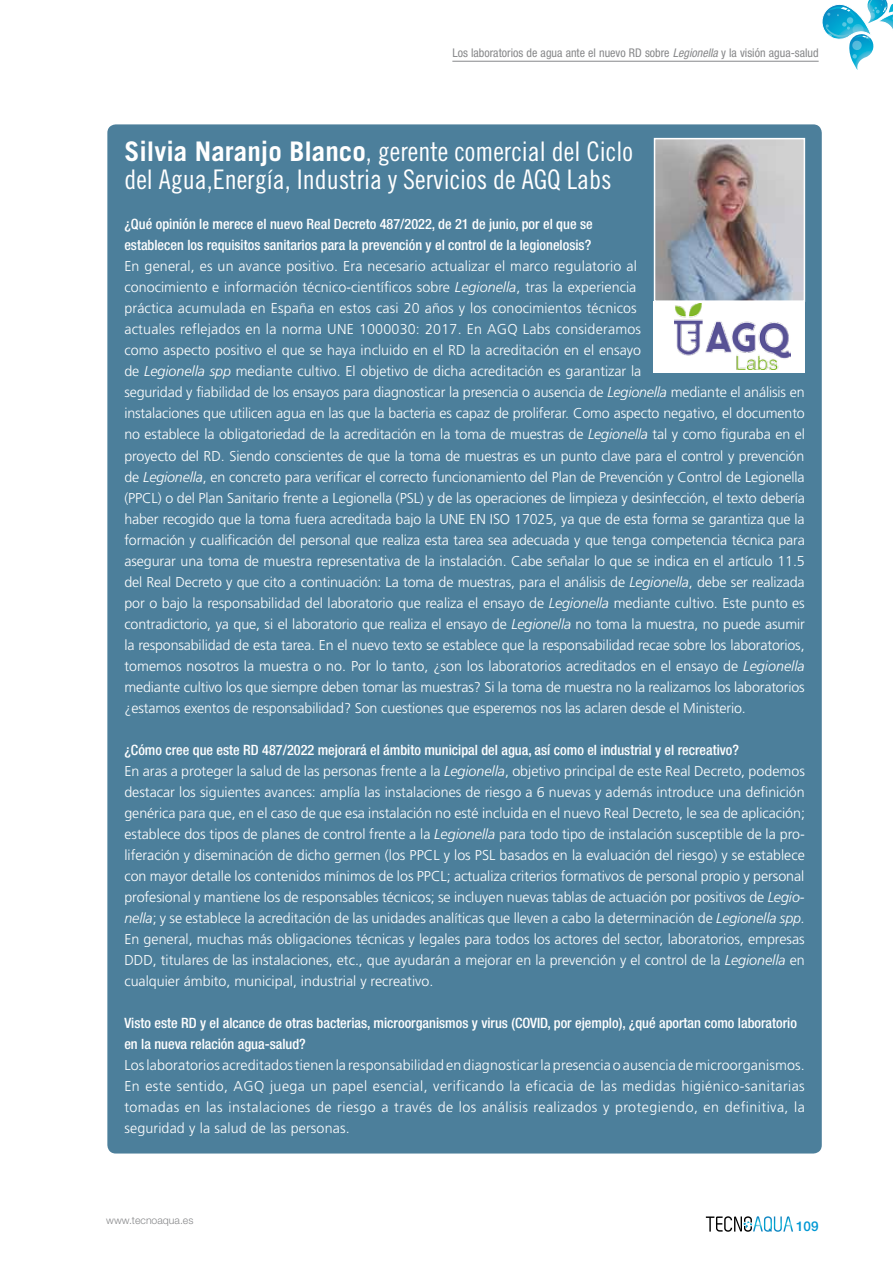
<style>
.page{position:relative;width:893px;height:1263px;background:#fff}
.page>*{position:absolute;margin:0;border:0;box-sizing:border-box;transform-origin:0 0}
.t1{font:27px/28.5px "Trade Gothic LT Std Cn 18";color:#fff}
.t2{font:300 14.25px/21px "Frutiger LT Std";letter-spacing:-.01em;color:#fff;text-align:justify}
.t3{font:500 condensed 14.25px/21px "Helvetica Neue LT Std";color:#fff}
.t4{font:500 13.5px "Helvetica Neue LT Std";color:#0098d4}
.t5{font:condensed 12px "Helvetica Neue LT Std";color:#87888a}
.t6{font:300 10.5px "Helvetica Neue LT Std";color:#87888a}
.s1{font-style:italic}
.s2{font-family:"Trade Gothic LT Std";font-weight:700}
</style>
<div class="page">
<hr style="left:452px;top:61px;width:367px;height:1px;background:#87888a">
<svg style="left:706px;top:1216px;width:87px;height:16px"></svg>
<svg style="left:822px;top:0;width:71px;height:70px"></svg>
<div style="left:107px;top:124px;width:715px;height:1029px;background:#4c7f9b;border-radius:9px"></div>
<img style="left:657px;top:141px;width:145px;height:158px">
<div style="left:654px;top:138px;width:151px;height:164px;border:2px solid #fff"></div>
<div style="left:654px;top:302px;width:151px;height:71px;background:#fff"></div>
<img style="left:674px;top:304px;width:117px;height:65px">
<p class="t5" style="left:452px;top:46px;width:368px">Los laboratorios de agua ante el nuevo RD sobre <span class="s1">Legionella</span> y la visión agua-salud</p>
<h1 class="t1" style="left:124px;top:137px;width:510px"><span class="s2">Silvia Naranjo Blanco</span>, gerente comercial del Ciclo del Agua,Energía, Industria y Servicios de AGQ Labs</h1>
<p class="t3" style="left:124px;top:214px;width:470px">¿Qué opinión le merece el nuevo Real Decreto 487/2022, de 21 de junio, por el que se establecen los requisitos sanitarios para la prevención y el control de la legionelosis?</p>
<p class="t2" style="left:124px;top:256px;width:682px;text-align:left">En general, es un avance positivo. Era necesario actualizar el marco regulatorio al<br>conocimiento e información técnico-científicos sobre <span class="s1">Legionella</span>, tras la experiencia<br>práctica acumulada en España en estos casi 20 años y los conocimientos técnicos<br>actuales reflejados en la norma UNE 1000030: 2017. En AGQ Labs consideramos<br>como aspecto positivo el que se haya incluido en el RD la acreditación en el ensayo<br>de <span class="s1">Legionella spp</span> mediante cultivo. El objetivo de dicha acreditación es garantizar la<br>seguridad y fiabilidad de los ensayos para diagnosticar la presencia o ausencia de <span class="s1">Legionella</span> mediante el análisis en instalaciones que utilicen agua en las que la bacteria es capaz de proliferar. Como aspecto negativo, el documento no establece la obligatoriedad de la acreditación en la toma de muestras de <span class="s1">Legionella</span> tal y como figuraba en el proyecto del RD. Siendo conscientes de que la toma de muestras es un punto clave para el control y prevención de <span class="s1">Legionella</span>, en concreto para verificar el correcto funcionamiento del Plan de Prevención y Control de Legionella (PPCL) o del Plan Sanitario frente a Legionella (PSL) y de las operaciones de limpieza y desinfección, el texto debería haber recogido que la toma fuera acreditada bajo la UNE EN ISO 17025, ya que de esta forma se garantiza que la formación y cualificación del personal que realiza esta tarea sea adecuada y que tenga competencia técnica para asegurar una toma de muestra representativa de la instalación. Cabe señalar lo que se indica en el artículo 11.5 del Real Decreto y que cito a continuación: La toma de muestras, para el análisis de <span class="s1">Legionella</span>, debe ser realizada por o bajo la responsabilidad del laboratorio que realiza el ensayo de <span class="s1">Legionella</span> mediante cultivo. Este punto es contradictorio, ya que, si el laboratorio que realiza el ensayo de <span class="s1">Legionella</span> no toma la muestra, no puede asumir la responsabilidad de esta tarea. En el nuevo texto se establece que la responsabilidad recae sobre los laboratorios, tomemos nosotros la muestra o no. Por lo tanto, ¿son los laboratorios acreditados en el ensayo de <span class="s1">Legionella </span>mediante cultivo los que siempre deben tomar las muestras? Si la toma de muestra no la realizamos los laboratorios ¿estamos exentos de responsabilidad? Son cuestiones que esperemos nos las aclaren desde el Ministerio.</p>
<p class="t3" style="left:124px;top:739px;width:616px">¿Cómo cree que este RD 487/2022 mejorará el ámbito municipal del agua, así como el industrial y el recreativo?</p>
<p class="t2" style="left:124px;top:760px;width:682px">En aras a proteger la salud de las personas frente a la <span class="s1">Legionella</span>, objetivo principal de este Real Decreto, podemos destacar los siguientes avances: amplía las instalaciones de riesgo a 6 nuevas y además introduce una definición genérica para que, en el caso de que esa instalación no esté incluida en el nuevo Real Decreto, le sea de aplicación; establece dos tipos de planes de control frente a la <span class="s1">Legionella</span> para todo tipo de instalación susceptible de la pro&shy;liferación y diseminación de dicho germen (los PPCL y los PSL basados en la evaluación del riesgo) y se establece con mayor detalle los contenidos mínimos de los PPCL; actualiza criterios formativos de personal propio y personal profesional y mantiene los de responsables técnicos; se incluyen nuevas tablas de actuación por positivos de <span class="s1">Legio&shy;nella</span>; y se establece la acreditación de las unidades analíticas que lleven a cabo la determinación de <span class="s1">Legionella spp.<br></span>En general, muchas más obligaciones técnicas y legales para todos los actores del sector, laboratorios, empresas DDD, titulares de las instalaciones, etc., que ayudarán a mejorar en la prevención y el control de la <span class="s1">Legionella</span> en cualquier ámbito, municipal, industrial y recreativo.</p>
<p class="t3" style="left:124px;top:1012px;width:674px">Visto este RD y el alcance de otras bacterias, microorganismos y virus (COVID, por ejemplo), ¿qué aportan como laboratorio en la nueva relación agua-salud?</p>
<p class="t2" style="left:124px;top:1054px;width:682px">Los laboratorios acreditados tienen la responsabilidad en diagnosticar la presencia o ausencia de microorganismos.<br>En este sentido, AGQ juega un papel esencial, verificando la eficacia de las medidas higiénico-sanitarias tomadas en las instalaciones de riesgo a través de los análisis realizados y protegiendo, en definitiva, la seguridad y la salud de las personas.</p>
<p class="t6" style="left:106px;top:1213px;width:89px">www.tecnoaqua.es</p>
<p class="t4" style="left:796px;top:1218px;width:24px">109</p>
</div>
